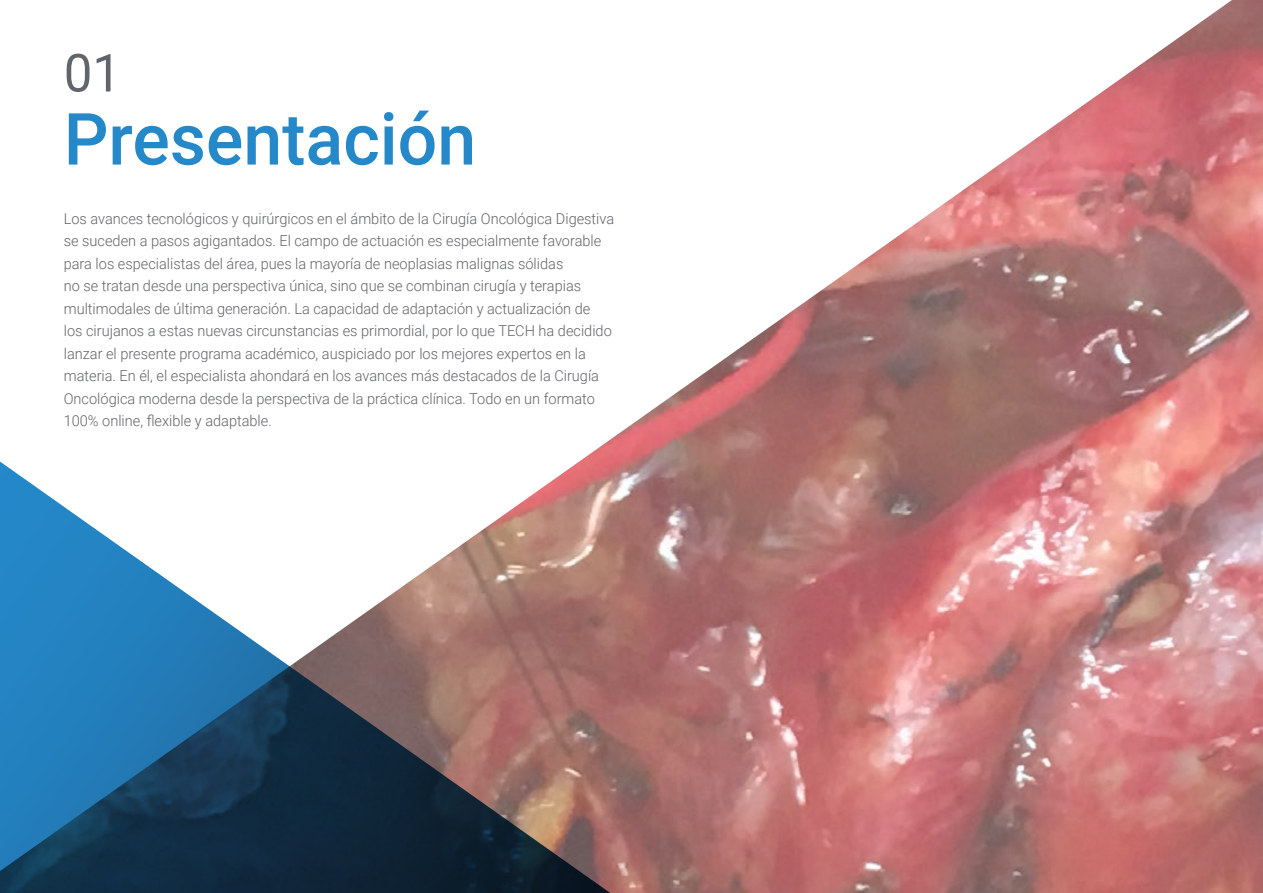
<style>
.page{position:relative;width:1263px;height:893px;background:#fff}
.page>*{position:absolute;margin:0;border:0;box-sizing:border-box;transform-origin:0 0}
.t1{font:500 72px "Roboto";color:#2488c9}
.t2{font:52.5px "Roboto";color:#61646a}
.t3{font:300 15px/22.5px "Roboto";color:#61646a}
</style>
<div class="page">
<img style="left:601px;top:0;width:662px;height:893px">
<svg style="left:0;top:446px;width:640px;height:447px"></svg>
<h2 class="t2" style="left:64px;top:36px;width:59px">01</h2>
<h1 class="t1" style="left:64px;top:89px;width:414px">Presentación</h1>
<p class="t3" style="left:64px;top:207px;width:552px">Los avances tecnológicos y quirúrgicos en el ámbito de la Cirugía Oncológica Digestiva se suceden a pasos agigantados. El campo de actuación es especialmente favorable para los especialistas del área, pues la mayoría de neoplasias malignas sólidas<br>no se tratan desde una perspectiva única, sino que se combinan cirugía y terapias multimodales de última generación. La capacidad de adaptación y actualización de<br>los cirujanos a estas nuevas circunstancias es primordial, por lo que TECH ha decidido lanzar el presente programa académico, auspiciado por los mejores expertos en la materia. En él, el especialista ahondará en los avances más destacados de la Cirugía Oncológica moderna desde la perspectiva de la práctica clínica. Todo en un formato 100% online, flexible y adaptable.</p>
</div>
